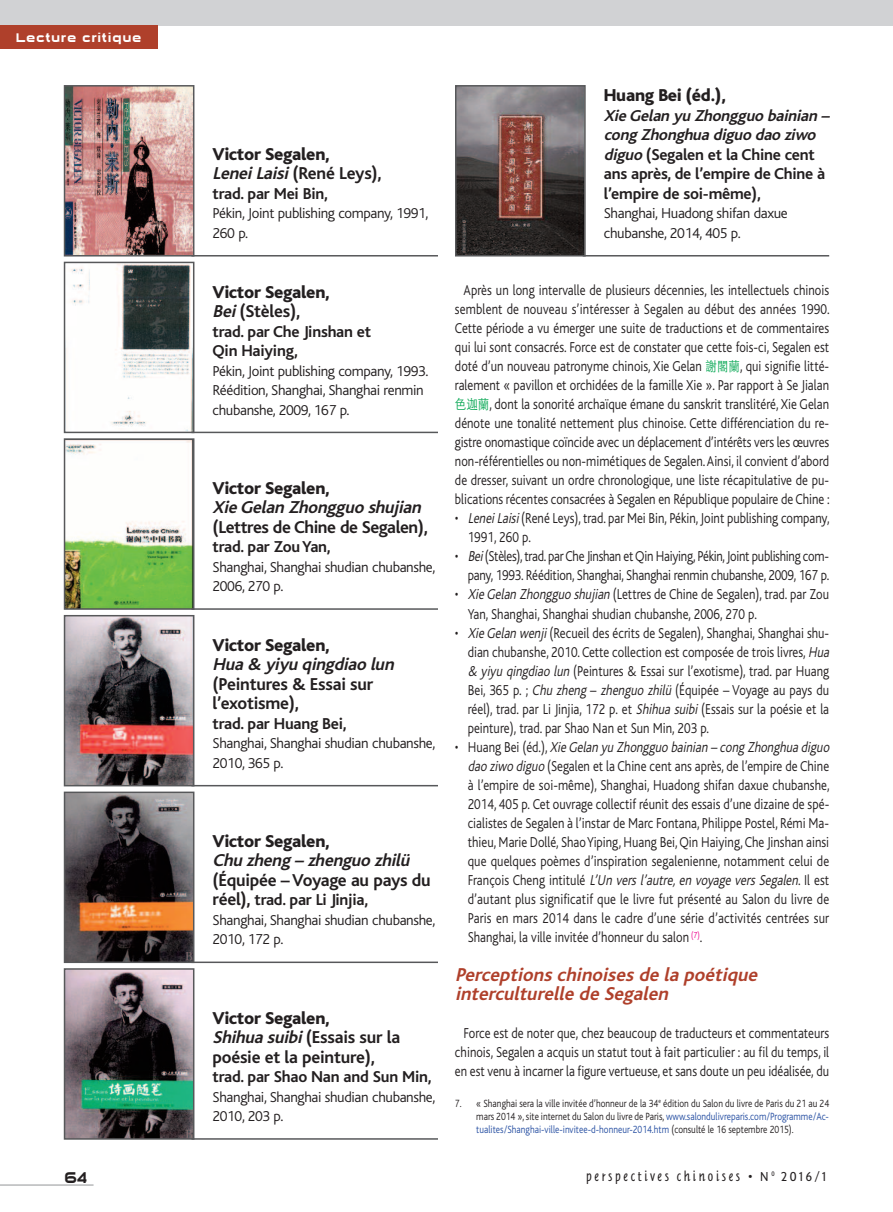
<style>
.page{position:relative;width:893px;height:1212px;background:#fff}
.page>*{position:absolute;margin:0;border:0;box-sizing:border-box;transform-origin:0 0}
.t1{font:italic 700 19.5px/19px "Bliss";color:#af402b}
.t2{font:700 18px/19.5px "Bliss";letter-spacing:-.015em;color:#231f20}
.t3{font:800 18px/19.5px "Bliss";letter-spacing:-.015em;color:#231f20}
.t4{font:italic 700 18px "Bliss";color:#231f20}
.t5{font:700 16.5px/19.5px "Bliss";letter-spacing:-.015em;color:#231f20}
.t6{font:300 15px/19px "Bliss";color:#231f20;scale:.85 1}
.t7{font:300 15px/19.5px "Bliss";letter-spacing:-.025em;color:#231f20}
.t8{font:300 15px/19px "Bliss";letter-spacing:-.025em;color:#231f20;text-align:right;scale:.85 1}
.t9{font:15px "Sui Generis Deluxe";color:#231f20;scale:.9 1}
.t10{font:13.5px "Tannhauser Plain";letter-spacing:.2em;color:#231f20}
.t11{font:12px "Sui Generis Deluxe";letter-spacing:.1em;color:#fff}
.t12{font:300 10.95px/12.9px "Bliss";color:#231f20;text-align:justify;scale:.85 1}
.s1{font-weight:700;font-style:italic}
.s2{font-weight:700}
.s3{font-size:18px}
.s4{font-weight:800}
.s5{font-style:italic}
.s6{font-family:"ST Xihei";font-weight:400;font-size:13.5px;color:#00a54f}
.s7{color:#2951a3}
</style>
<div class="page">
<div style="left:0;top:0;width:893px;height:26px;background:#d1d2d4"></div>
<hr style="left:0;top:1185px;width:94px;height:1px;background:#939598">
<div style="left:0;top:25px;width:157px;height:23px;background:#af402b"></div>
<img style="left:67px;top:88px;width:124px;height:165px">
<div style="left:64px;top:85px;width:130px;height:171px;border:2px solid #57585a"></div>
<hr style="left:191px;top:255px;width:247px;height:1px;background:#57585a">
<img style="left:70px;top:265px;width:121px;height:165px">
<div style="left:64px;top:262px;width:130px;height:171px;border:2px solid #57585a"></div>
<hr style="left:191px;top:432px;width:247px;height:1px;background:#57585a">
<img style="left:67px;top:441px;width:124px;height:166px">
<div style="left:64px;top:438px;width:130px;height:172px;border:2px solid #57585a"></div>
<hr style="left:191px;top:608px;width:247px;height:2px;background:#57585a">
<img style="left:67px;top:618px;width:124px;height:165px">
<div style="left:64px;top:615px;width:130px;height:171px;border:2px solid #57585a"></div>
<hr style="left:191px;top:785px;width:247px;height:1px;background:#57585a">
<img style="left:67px;top:794px;width:124px;height:166px">
<div style="left:64px;top:791px;width:130px;height:172px;border:2px solid #57585a"></div>
<hr style="left:191px;top:961px;width:247px;height:2px;background:#57585a">
<img style="left:67px;top:971px;width:124px;height:166px">
<div style="left:64px;top:968px;width:130px;height:172px;border:2px solid #57585a"></div>
<hr style="left:191px;top:1138px;width:247px;height:2px;background:#57585a">
<img style="left:458px;top:88px;width:125px;height:165px">
<div style="left:455px;top:85px;width:131px;height:171px;border:2px solid #57585a"></div>
<hr style="left:583px;top:255px;width:246px;height:1px;background:#57585a">
<p class="t11" style="left:16px;top:32px;width:127px">Lecture critique</p>
<p class="t3" style="left:213px;top:146px;width:171px">Victor Segalen,<br><span class="s1">LeneiLaisi</span><span class="s2">(René Leys),</span></p>
<p class="t5" style="left:213px;top:185px;width:117px">trad. par Mei Bin,</p>
<p class="t7" style="left:213px;top:205px;width:217px">Pékin, Joint publishing company, 1991,<br>260 p.</p>
<p class="t3" style="left:213px;top:284px;width:119px">Victor Segalen,<br><span class="s1">Bei</span><span class="s2">(Stèles),</span></p>
<p class="t5" style="left:213px;top:323px;width:160px">trad. par Che Jinshan et<br>Qin Haiying,</p>
<p class="t7" style="left:213px;top:362px;width:217px">Pékin, Joint publishing company, 1993.<br>Réédition, Shanghai, Shanghai renmin chubanshe, 2009, 167 p.</p>
<p class="t3" style="left:213px;top:480px;width:119px">Victor Segalen,</p>
<p class="t4" style="left:213px;top:500px;width:213px">Xie Gelan Zhongguo shujian</p>
<p class="t2" style="left:213px;top:519px;width:217px">(Lettres de Chine de Segalen),</p>
<p class="t5" style="left:213px;top:538px;width:120px">trad. par ZouYan,</p>
<p class="t7" style="left:213px;top:558px;width:224px">Shanghai, Shanghai shudian chubanshe,<br>2006, 270 p.</p>
<p class="t3" style="left:213px;top:637px;width:119px">Victor Segalen,</p>
<p class="t4" style="left:213px;top:657px;width:186px">Hua &amp; yiyu qingdiao lun</p>
<p class="t2" style="left:213px;top:676px;width:162px">(Peintures &amp; Essai sur l’exotisme),</p>
<p class="t5" style="left:213px;top:715px;width:136px">trad. par Huang Bei,</p>
<p class="t7" style="left:213px;top:735px;width:224px">Shanghai, Shanghai shudian chubanshe,<br>2010, 365 p.</p>
<p class="t3" style="left:213px;top:833px;width:119px">Victor Segalen,</p>
<p class="t4" style="left:213px;top:854px;width:202px">Chu zheng – zhenguo zhilü</p>
<p class="t2" style="left:213px;top:872px;width:220px">(Équipée –Voyage au pays du</p>
<p class="t5" style="left:213px;top:892px;width:157px"><span class="s3">réel),</span> trad. par Li Jinjia,</p>
<p class="t7" style="left:213px;top:912px;width:224px">Shanghai, Shanghai shudian chubanshe,<br>2010, 172 p.</p>
<p class="t2" style="left:213px;top:1009px;width:189px"><span class="s4">Victor Segalen,<br></span><span class="s5">Shihuasuibi</span>(Essais sur la poésie et la peinture),</p>
<p class="t5" style="left:213px;top:1068px;width:220px">trad. par Shao Nan and Sun Min,</p>
<p class="t7" style="left:213px;top:1088px;width:224px">Shanghai, Shanghai shudian chubanshe,<br>2010, 203 p.</p>
<p class="t3" style="left:604px;top:87px;width:124px">Huang Bei (éd.),</p>
<p class="t5" style="left:604px;top:107px;width:230px"><span class="s5">Xie Gelan yu Zhongguo bainian – cong Zhonghua diguo dao ziwo diguo</span>(Segalen et la Chine cent ans après, de l’empire de Chine à l’empire de soi-même),</p>
<p class="t7" style="left:604px;top:205px;width:185px">Shanghai, Huadong shifan daxue chubanshe, 2014, 405 p.</p>
<p class="t6" style="left:455px;top:282px;width:442px;text-align:center">Après un long intervalle de plusieurs décennies, les intellectuels chinois semblent de nouveau s’intéresser à Segalen au début des années 1990.<br>Cette période a vu émerger une suite de traductions et de commentaires qui lui sont consacrés. Force est de constater que cette fois-ci, Segalen est doté d’un nouveau patronyme chinois, Xie Gelan <span class="s6">謝閣蘭</span>, qui signifie litté&shy;ralement « pavillon et orchidées de la famille Xie ». Par rapport à Se Jialan<span class="s6">色迦蘭</span>, dont la sonorité archaïque émane du sanskrit translitéré, Xie Gelan dénote une tonalité nettement plus chinoise. Cette différenciation du re&shy;gistre onomastique coïncide avec un déplacement d’intérêts vers les œuvres non-référentielles ou non-mimétiques de Segalen.Ainsi, il convient d’abord de dresser, suivant un ordre chronologique, une liste récapitulative de pu&shy;blications récentes consacrées à Segalen en République populaire de Chine :</p>
<p class="t6" style="left:468px;top:510px;width:427px;text-indent:-13px">• <span class="s5">LeneiLaisi</span>(René Leys), trad. par Mei Bin, Pékin, Joint publishing company,<br>1991, 260 p.</p>
<p class="t8" style="left:455px;top:548px;width:442px">• <span class="s5">Bei</span>(Stèles), trad. par Che Jinshan et Qin Haiying, Pékin, Joint publishing com&shy;pany, 1993. Réédition, Shanghai, Shanghai renmin chubanshe, 2009, 167 p.</p>
<p class="t6" style="left:468px;top:586px;width:427px;text-indent:-13px">• <span class="s5">XieGelanZhongguoshujian</span>(Lettres de Chine de Segalen), trad. par Zou<br>Yan, Shanghai, Shanghai shudian chubanshe, 2006, 270 p.</p>
<p class="t6" style="left:468px;top:624px;width:430px;text-indent:-13px">• <span class="s5">XieGelanwenji</span>(Recueil des écrits de Segalen), Shanghai, Shanghai shu&shy;dian chubanshe, 2010. Cette collection est composée de trois livres, <span class="s5">Hua &amp;yiyuqingdiaolun</span>(Peintures &amp; Essai sur l’exotisme), trad. par Huang Bei, 365 p. ; <span class="s5">Chu zheng</span> – <span class="s5">zhenguo zhilü</span> (Équipée – Voyage au pays du réel), trad. par Li Jinjia, 172 p. et <span class="s5">Shihuasuibi</span>(Essais sur la poésie et la peinture), trad. par Shao Nan et Sun Min, 203 p.</p>
<p class="t6" style="left:468px;top:739px;width:430px;text-indent:-13px">• H u a n g B e i ( é d . ) , <span class="s5">Xie Gelan yu Zhongguo bainian – cong Zhonghua diguo daoziwodiguo</span>(Segalen et la Chine cent ans après, de l’empire de Chine à l’empire de soi-même), Shanghai, Huadong shifan daxue chubanshe, 2014, 405 p. Cet ouvrage collectif réunit des essais d’une dizaine de spé&shy;cialistes de Segalen à l’instar de Marc Fontana, Philippe Postel, Rémi Ma&shy;thieu, Marie Dollé, ShaoYiping, Huang Bei,Qin Haiying,Che Jinshan ainsi que quelques poèmes d’inspiration segalenienne, notamment celui de François Cheng intitulé <span class="s5">L’Un vers l’autre,en voyage vers Segalen</span>. Il est d’autant plus significatif que le livre fut présenté au Salon du livre de Paris en mars 2014 dans le cadre d’une série d’activités centrées sur Shanghai, la ville invitée d’honneur du salon <sup>(7)</sup>.</p>
<h1 class="t1" style="left:455px;top:966px;width:308px">Perceptions chinoises de la poétique interculturelle de Segalen</h1>
<p class="t6" style="left:455px;top:1024px;width:442px;text-align:center">Force est de noter que, chez beaucoup de traducteurs et commentateurs chinois, Segalen a acquis un statut tout à fait particulier : au fil du temps, il en est venu à incarner la figure vertueuse, et sans doute un peu idéalisée, du</p>
<p class="t12" style="left:476px;top:1098px;width:417px;text-indent:-21px">7. « Shanghai sera la ville invitée d’honneur de la 34<sup>e</sup> édition du Salon du livre de Paris du 21 au 24 mars 2014 », site internet du Salon du livre de Paris, <span class="s7">www.salondulivreparis.com/Programme/Ac&shy;tualites/Shanghai-ville-invitee-d-honneur-2014.htm</span> (consulté le 16 septembre 2015).</p>
<p class="t9" style="left:65px;top:1171px;width:26px">64</p>
<p class="t10" style="left:586px;top:1170px;width:241px">perspectives chinoises • N <sup>o</sup> 2016/1</p>
</div>
